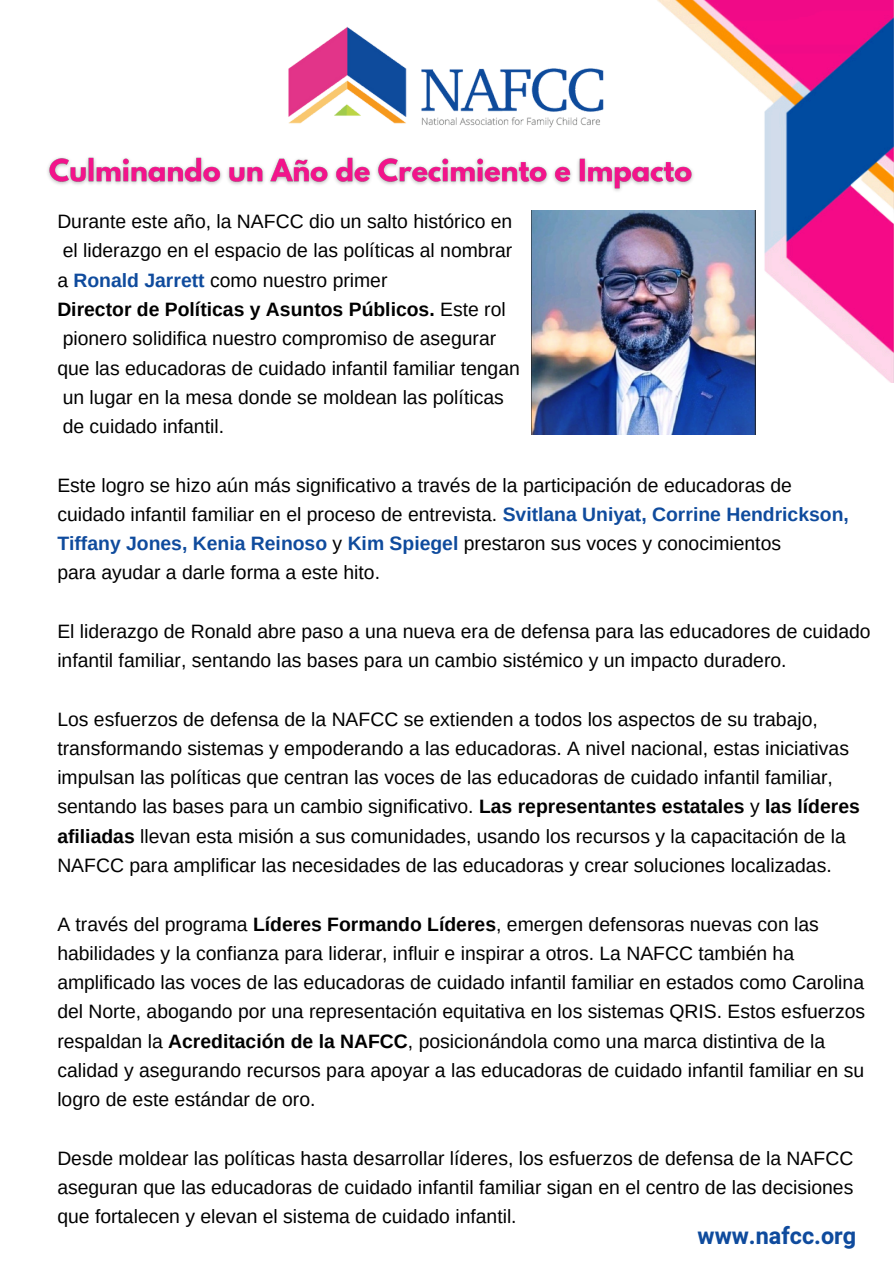
<style>
.page{position:relative;width:894px;height:1264px;background:#fff}
.page>*{position:absolute;margin:0;border:0;box-sizing:border-box;transform-origin:0 0}
.t1{font:700 23.4px "Heebo";color:#0f4b9d}
.t2{font:19.35px/29.2px "Arimo";color:#000}
.t3{font:700 19.35px "Arimo";color:#000}
.s1{font-weight:700;color:#0f4b9d}
.s2{font-weight:400}
.s3{font-weight:700}
</style>
<div class="page">
<img style="left:531px;top:210px;width:223px;height:224px">
<img style="left:587px;top:0;width:305px;height:383px">
<img style="left:288px;top:18px;width:330px;height:121px">
<img style="left:47px;top:150px;width:653px;height:48px">
<p class="t2" style="left:57px;top:207px;width:456px">Durante este año, la NAFCC dio un salto histórico en</p>
<p class="t2" style="left:63px;top:236px;width:451px">el liderazgo en el espacio de las políticas al nombrar</p>
<p class="t2" style="left:57px;top:265px;width:331px">a <span class="s1">Ronald Jarrett</span> como nuestro primer</p>
<p class="t3" style="left:57px;top:298px;width:450px">Director de Políticas y Asuntos Públicos. <span class="s2">Este rol</span></p>
<p class="t2" style="left:63px;top:324px;width:435px">pionero solidifica nuestro compromiso de asegurar</p>
<p class="t2" style="left:57px;top:353px;width:464px">que las educadoras de cuidado infantil familiar tengan</p>
<p class="t2" style="left:63px;top:382px;width:442px">un lugar en la mesa donde se moldean las políticas</p>
<p class="t2" style="left:63px;top:411px;width:163px">de cuidado infantil.</p>
<p class="t2" style="left:57px;top:470px;width:736px">Este logro se hizo aún más significativo a través de la participación de educadoras de</p>
<p class="t2" style="left:57px;top:499px;width:792px">cuidado infantil familiar en el proceso de entrevista. <span class="s1">Svitlana Uniyat, Corrine Hendrickson,<br>Tiffany Jones, Kenia Reinoso</span> y <span class="s1">Kim Spiegel</span> prestaron sus voces y conocimientos</p>
<p class="t2" style="left:57px;top:558px;width:324px">para ayudar a darle forma a este hito.</p>
<p class="t2" style="left:57px;top:616px;width:814px">El liderazgo de Ronald abre paso a una nueva era de defensa para las educadores de cuidado infantil familiar, sentando las bases para un cambio sistémico y un impacto duradero.</p>
<p class="t2" style="left:57px;top:704px;width:803px">Los esfuerzos de defensa de la NAFCC se extienden a todos los aspectos de su trabajo, transformando sistemas y empoderando a las educadoras. A nivel nacional, estas iniciativas impulsan las políticas que centran las voces de las educadoras de cuidado infantil familiar, sentando las bases para un cambio significativo. <span class="s3">Las representantes estatales</span> y <span class="s3">las líderes afiliadas</span> llevan esta misión a sus comunidades, usando los recursos y la capacitación de la NAFCC para amplificar las necesidades de las educadoras y crear soluciones localizadas.</p>
<p class="t2" style="left:57px;top:909px;width:809px">A través del programa <span class="s3">Líderes Formando Líderes</span>, emergen defensoras nuevas con las habilidades y la confianza para liderar, influir e inspirar a otros. La NAFCC también ha amplificado las voces de las educadoras de cuidado infantil familiar en estados como Carolina del Norte, abogando por una representación equitativa en los sistemas QRIS. Estos esfuerzos respaldan la <span class="s3">Acreditación de la NAFCC</span>, posicionándola como una marca distintiva de la</p>
<p class="t2" style="left:57px;top:1055px;width:808px">calidad y asegurando recursos para apoyar a las educadoras de cuidado infantil familiar en su logro de este estándar de oro.</p>
<p class="t2" style="left:57px;top:1143px;width:797px">Desde moldear las políticas hasta desarrollar líderes, los esfuerzos de defensa de la NAFCC aseguran que las educadoras de cuidado infantil familiar sigan en el centro de las decisiones</p>
<p class="t2" style="left:57px;top:1201px;width:460px">que fortalecen y elevan el sistema de cuidado infantil.</p>
<p class="t1" style="left:697px;top:1219px;width:160px">www.nafcc.org</p>
</div>
